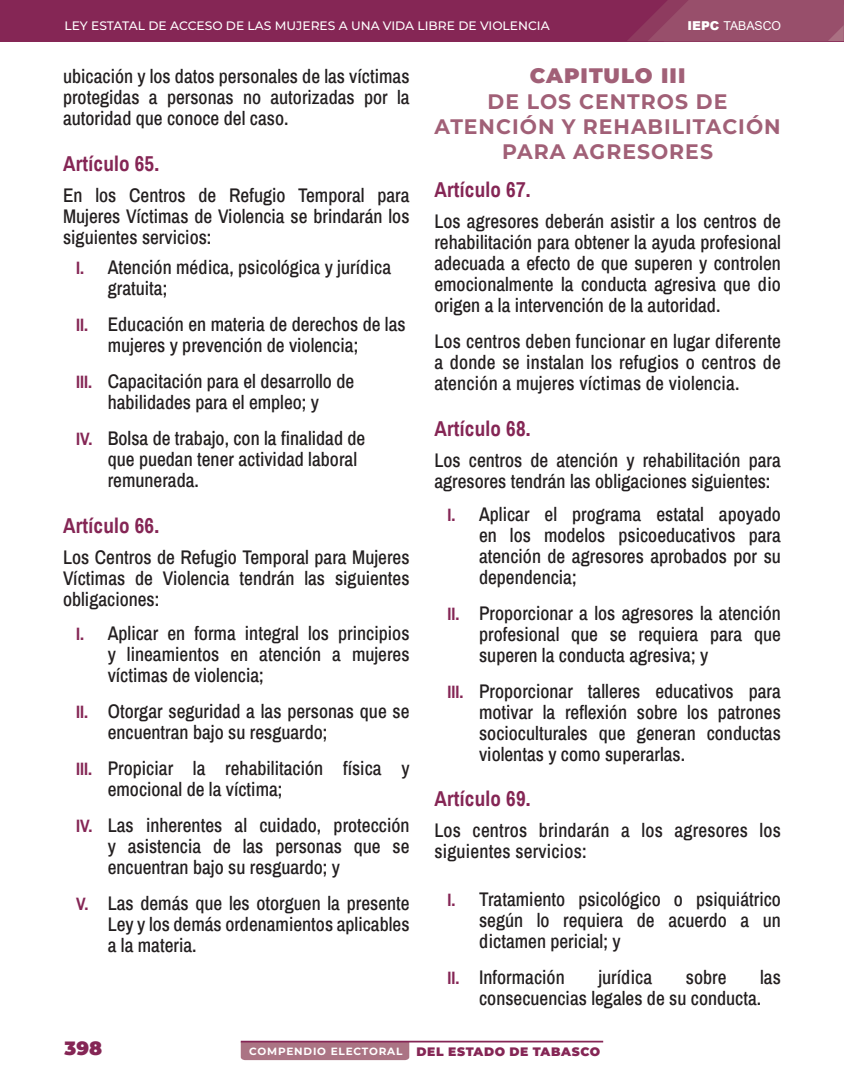
<style>
.page{position:relative;width:844px;height:1092px;background:#fff}
.page>*{position:absolute;margin:0;border:0;box-sizing:border-box;transform-origin:0 0}
.ARTICULO{font:700 21px "Archivo Narrow";letter-spacing:.01em;color:#852655}
.TEMA_CAPITULO{font:700 21px/25.2px "Montserrat";letter-spacing:.05em;color:#a16077;text-align:center}
.CAPITULOS{font:900 21px "Montserrat";letter-spacing:.05em;color:#a16077}
.PARRAFO{font:500 19.25px/21px "Archivo Narrow";color:#231f20;text-align:justify}
.t1{font:900 19.25px "Montserrat";color:#852655}
.t2{font:500 12.25px "Montserrat";color:#fff}
.t3{font:12.25px "Arial";color:#fff}
.t4{font:700 10.5px "Montserrat";letter-spacing:.075em;color:#fff}
.s1{font-weight:900}
.s2{font-weight:700;font-size:17.5px;color:#852655}
.s3{font-weight:900;font-size:12.25px;color:#852655}
</style>
<div class="page">
<div style="left:0;top:0;width:843px;height:41px;background:#852655"></div>
<svg style="left:627px;top:0;width:216px;height:41px;background:#954967"></svg>
<div style="left:241px;top:1042px;width:168px;height:17px;background:#ab7484"></div>
<hr style="left:241px;top:1040px;width:362px;height:2px;background:#852655">
<p class="t2" style="left:64px;top:17px;width:486px">LEY ESTATAL DE ACCESO DE LAS MUJERES A UNA VIDA LIBRE DE VIOLENCIA</p>
<p class="t3" style="left:687px;top:17px;width:95px"><span class="s1">IEPC</span> TABASCO</p>
<p class="PARRAFO" style="left:63px;top:65px;width:348px">ubicación y los datos personales de las víctimas protegidas a personas no autorizadas por la autoridad que conoce del caso.</p>
<p class="ARTICULO" style="left:63px;top:149px;width:96px">Artículo 65.</p>
<p class="PARRAFO" style="left:63px;top:184px;width:348px">En los Centros de Refugio Temporal para Mujeres Víctimas de Violencia se brindarán los siguientes servicios:</p>
<p class="PARRAFO" style="left:108px;top:256px;width:285px;text-indent:-32px"><span class="s2">I.</span> Atención médica, psicológica y jurídica gratuita;</p>
<p class="PARRAFO" style="left:108px;top:313px;width:299px;text-indent:-32px"><span class="s2">II.</span> Educación en materia de derechos de las mujeres y prevención de violencia;</p>
<p class="PARRAFO" style="left:76px;top:370px;width:279px;text-align:center"><span class="s2">III.</span> Capacitación para el desarrollo de habilidades para el empleo; y</p>
<p class="PARRAFO" style="left:108px;top:427px;width:259px;text-align:left;text-indent:-32px"><span class="s2">IV.</span> Bolsa de trabajo, con la finalidad de que puedan tener actividad laboral remunerada.</p>
<p class="ARTICULO" style="left:63px;top:511px;width:96px">Artículo 66.</p>
<p class="PARRAFO" style="left:63px;top:546px;width:348px">Los Centros de Refugio Temporal para Mujeres Víctimas de Violencia tendrán las siguientes obligaciones:</p>
<p class="PARRAFO" style="left:108px;top:622px;width:303px;text-indent:-32px"><span class="s2">I.</span> Aplicar en forma integral los principios y lineamientos en atención a mujeres víctimas de violencia;</p>
<p class="PARRAFO" style="left:108px;top:699px;width:303px;text-indent:-32px"><span class="s2">II.</span> Otorgar seguridad a las personas que se encuentran bajo su resguardo;</p>
<p class="PARRAFO" style="left:108px;top:756px;width:303px;text-indent:-32px"><span class="s2">III.</span> Propiciar la rehabilitación física y emocional de la víctima;</p>
<p class="PARRAFO" style="left:108px;top:813px;width:303px;text-indent:-32px"><span class="s2">IV.</span> Las inherentes al cuidado, protección y asistencia de las personas que se encuentran bajo su resguardo; y</p>
<p class="PARRAFO" style="left:108px;top:891px;width:303px;text-indent:-32px"><span class="s2">V.</span> Las demás que les otorguen la presente Ley y los demás ordenamientos aplicables a la materia.</p>
<p class="CAPITULOS" style="left:529px;top:60px;width:157px">CAPITULO III</p>
<p class="TEMA_CAPITULO" style="left:434px;top:87px;width:348px">DE LOS CENTROS DE<br>ATENCIÓN Y REHABILITACIÓN<br>PARA AGRESORES</p>
<p class="ARTICULO" style="left:434px;top:174px;width:96px">Artículo 67.</p>
<p class="PARRAFO" style="left:434px;top:210px;width:348px">Los agresores deberán asistir a los centros de rehabilitación para obtener la ayuda profesional adecuada a efecto de que superen y controlen emocionalmente la conducta agresiva que dio origen a la intervención de la autoridad.</p>
<p class="PARRAFO" style="left:434px;top:330px;width:348px">Los centros deben funcionar en lugar diferente a donde se instalan los refugios o centros de atención a mujeres víctimas de violencia.</p>
<p class="ARTICULO" style="left:434px;top:414px;width:96px">Artículo 68.</p>
<p class="PARRAFO" style="left:434px;top:449px;width:348px">Los centros de atención y rehabilitación para agresores tendrán las obligaciones siguientes:</p>
<p class="PARRAFO" style="left:479px;top:503px;width:303px;text-indent:-32px"><span class="s2">I.</span> Aplicar el programa estatal apoyado en los modelos psicoeducativos para atención de agresores aprobados por su dependencia;</p>
<p class="PARRAFO" style="left:479px;top:601px;width:303px;text-indent:-32px"><span class="s2">II.</span> Proporcionar a los agresores la atención profesional que se requiera para que superen la conducta agresiva; y</p>
<p class="PARRAFO" style="left:479px;top:679px;width:303px;text-indent:-32px"><span class="s2">III.</span> Proporcionar talleres educativos para motivar la reflexión sobre los patrones socioculturales que generan conductas violentas y como superarlas.</p>
<p class="ARTICULO" style="left:434px;top:783px;width:96px">Artículo 69.</p>
<p class="PARRAFO" style="left:434px;top:819px;width:348px">Los centros brindarán a los agresores los siguientes servicios:</p>
<p class="PARRAFO" style="left:479px;top:888px;width:303px;text-indent:-32px"><span class="s2">I.</span> Tratamiento psicológico o psiquiátrico según lo requiera de acuerdo a un dictamen pericial; y</p>
<p class="PARRAFO" style="left:447px;top:966px;width:119px"><span class="s2">II.</span> Información</p>
<p class="PARRAFO" style="left:598px;top:966px;width:55px">jurídica</p>
<p class="PARRAFO" style="left:685px;top:966px;width:42px">sobre</p>
<p class="PARRAFO" style="left:479px;top:966px;width:303px;text-indent:281px">las consecuencias legales de su conducta.</p>
<p class="t1" style="left:64px;top:1033px;width:39px">398</p>
<p class="t4" style="left:249px;top:1043px;width:352px">COMPENDIO ELECTORAL <span class="s3">DEL ESTADO DE TABASCO</span></p>
</div>
